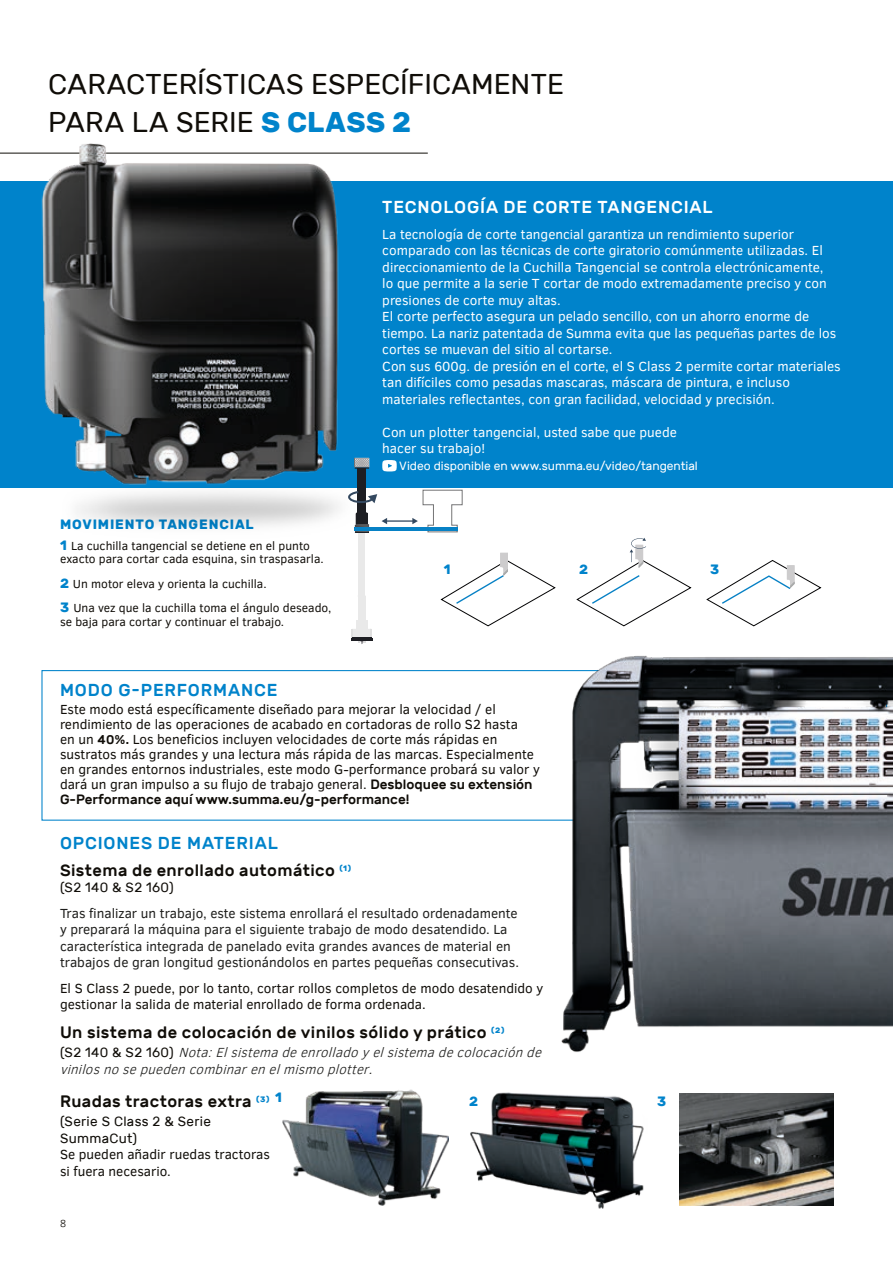
<style>
.page{position:relative;width:893px;height:1263px;background:#fff}
.page>*{position:absolute;margin:0;border:0;box-sizing:border-box;transform-origin:0 0}
.t1{font:28.5px/37.5px "Rubik";letter-spacing:.005em;color:#100d08}
.t2{font:500 17.25px "Rubik";letter-spacing:.05em;color:#0083cb}
.t3{font:500 17.25px "Rubik";letter-spacing:.05em;color:#fff}
.t4{font:500 16.5px "Rubik";letter-spacing:.025em;color:#100d08}
.t5{font:13.5px/16.5px "Clear Sans";color:#fff}
.t6{font:13.5px/15px "Clear Sans";color:#100d08}
.t7{font:13.5px/16.5px "Clear Sans";color:#1d1d1b}
.t8{font:italic 300 13.5px/16.5px "Clear Sans";color:#1d1d1b}
.t9{font:500 13.5px "Rubik";color:#100d08}
.t10{font:13.5px/16.5px "Rubik";letter-spacing:.025em;color:#100d08}
.t11{font:700 13.5px "Rubik";letter-spacing:.065em;color:#0083cb}
.t12{font:12px/13.4px "Clear Sans";color:#100d08}
.t13{font:12px "Rubik";color:#fff}
.t14{font:300 10.5px "Clear Sans";color:#100d08}
.s1{font-weight:700;color:#0083cb}
.s2{font-family:"Rubik";font-weight:700;font-size:13.5px;color:#0083cb}
.s3{font-family:"Rubik";font-weight:500;font-size:12.75px}
.s4{font-family:"Rubik";font-weight:500}
.s5{font-family:"Rubik";font-weight:400;font-style:normal;color:#100d08}
.s6{font-weight:400;font-size:12px}
</style>
<div class="page">
<div style="left:0;top:181px;width:893px;height:306px;background:#0083cb"></div>
<svg style="left:441px;top:553px;width:114px;height:73px"></svg>
<svg style="left:707px;top:560px;width:114px;height:66px"></svg>
<svg style="left:577px;top:538px;width:114px;height:88px"></svg>
<img style="left:282px;top:1089px;width:166px;height:116px">
<img style="left:470px;top:1092px;width:174px;height:117px">
<img style="left:680px;top:1093px;width:153px;height:113px">
<div style="left:359px;top:532px;width:6px;height:64px;background:#e9e9e9"></div>
<div style="left:358px;top:596px;width:8px;height:32px;background:#e9e9e9"></div>
<div style="left:356px;top:620px;width:11px;height:9px;background:#e9e9e9"></div>
<svg style="left:379px;top:489px;width:84px;height:44px"></svg>
<hr style="left:354px;top:527px;width:104px;height:3px;background:#0781c5">
<svg style="left:351px;top:629px;width:22px;height:15px"></svg>
<img style="left:545px;top:655px;width:348px;height:397px">
<svg style="left:382px;top:460px;width:15px;height:11px"></svg>
<hr style="left:0;top:153px;width:428px;height:1px;background:#100d08">
<img style="left:26px;top:143px;width:353px;height:418px">
<h1 class="t1" style="left:48px;top:66px;width:517px">CARACTERÍSTICAS ESPECÍFICAMENTE<br>PARA LA SERIE <span class="s1">S CLASS 2</span></h1>
<p class="t11" style="left:60px;top:516px;width:195px">MOVIMIENTO TANGENCIAL</p>
<p class="t12" style="left:60px;top:539px;width:265px"><span class="s2">1</span> La cuchilla tangencial se detiene en el punto exacto para cortar cada esquina, sin traspasarla.</p>
<p class="t12" style="left:60px;top:571px;width:273px;line-height:24.6px"><span class="s2">2</span> Un motor eleva y orienta la cuchilla.<br><span class="s2">3</span> Una vez que la cuchilla toma el ángulo deseado,</p>
<p class="t12" style="left:60px;top:615px;width:226px">se baja para cortar y continuar el trabajo.</p>
<p class="t3" style="left:382px;top:197px;width:332px">TECNOLOGÍA DE CORTE TANGENCIAL</p>
<p class="t5" style="left:382px;top:226px;width:460px">La tecnología de corte tangencial garantiza un rendimiento superior comparado con las técnicas de corte giratorio comúnmente utilizadas. El direccionamiento de la Cuchilla Tangencial se controla electrónicamente,<br>lo que permite a la serie T cortar de modo extremadamente preciso y con presiones de corte muy altas.<br>El corte perfecto asegura un pelado sencillo, con un ahorro enorme de tiempo. La nariz patentada de Summa evita que las pequeñas partes de los cortes se muevan del sitio al cortarse.<br>Con sus 600g. de presión en el corte, el S Class 2 permite cortar materiales tan difíciles como pesadas mascaras, máscara de pintura, e incluso materiales reflectantes, con gran facilidad, velocidad y precisión.</p>
<p class="t5" style="left:382px;top:424px;width:296px">Con un plotter tangencial, usted sabe que puede hacer su trabajo!</p>
<p class="t13" style="left:399px;top:459px;width:300px">Video disponible en www.summa.eu/video/tangential</p>
<p class="t11" style="left:444px;top:561px;width:8px">1</p>
<p class="t11" style="left:579px;top:561px;width:10px">2</p>
<p class="t11" style="left:710px;top:561px;width:11px">3</p>
<p class="t2" style="left:60px;top:680px;width:219px">MODO G-PERFORMANCE</p>
<p class="t6" style="left:60px;top:701px;width:481px">Este modo está específicamente diseñado para mejorar la velocidad / el rendimiento de las operaciones de acabado en cortadoras de rollo S2 hasta<br>en un <span class="s3">40%.</span> Los beneficios incluyen velocidades de corte más rápidas en sustratos más grandes y una lectura más rápida de las marcas. Especialmente en grandes entornos industriales, este modo G-performance probará su valor y dará un gran impulso a su flujo de trabajo general. <span class="s4">Desbloquee su extensión</span></p>
<p class="t9" style="left:60px;top:791px;width:351px">G-Performance aquí www.summa.eu/g-performance!</p>
<p class="t2" style="left:60px;top:833px;width:219px">OPCIONES DE MATERIAL</p>
<p class="t4" style="left:60px;top:861px;width:293px">Sistema de enrollado automático <sup>(1)</sup></p>
<p class="t10" style="left:60px;top:879px;width:115px">(S2 140 &amp; S2 160)</p>
<p class="t7" style="left:60px;top:905px;width:460px">Tras finalizar un trabajo, este sistema enrollará el resultado ordenadamente y preparará la máquina para el siguiente trabajo de modo desatendido. La característica integrada de panelado evita grandes avances de material en trabajos de gran longitud gestionándolos en partes pequeñas consecutivas.</p>
<p class="t6" style="left:60px;top:980px;width:485px;line-height:16.5px">El S Class 2 puede, por lo tanto, cortar rollos completos de modo desatendido y gestionar la salida de material enrollado de forma ordenada.</p>
<p class="t4" style="left:60px;top:1023px;width:446px">Un sistema de colocación de vinilos sólido y prático <sup>(2)</sup></p>
<p class="t8" style="left:60px;top:1044px;width:487px"><span class="s5">( S 2 1 4 0 &amp; S 2 1 6 0 )</span> Nota:Elsistemadeenrolladoyelsistemadecolocaciónde vinilosnosepuedencombinarenelmismoplotter<span class="s6">.</span></p>
<p class="t4" style="left:60px;top:1092px;width:211px">Ruadas tractoras extra <sup>(3)</sup></p>
<p class="t10" style="left:60px;top:1113px;width:152px">(Serie S Class 2 &amp; Serie<br>SummaCut)</p>
<p class="t6" style="left:60px;top:1146px;width:212px;line-height:16.5px">Se pueden añadir ruedas tractoras si fuera necesario.</p>
<p class="t11" style="left:275px;top:1089px;width:8px">1</p>
<p class="t11" style="left:469px;top:1093px;width:10px">2</p>
<p class="t14" style="left:60px;top:1216px;width:8px">8</p>
<p class="t11" style="left:657px;top:1093px;width:11px">3</p>
</div>
